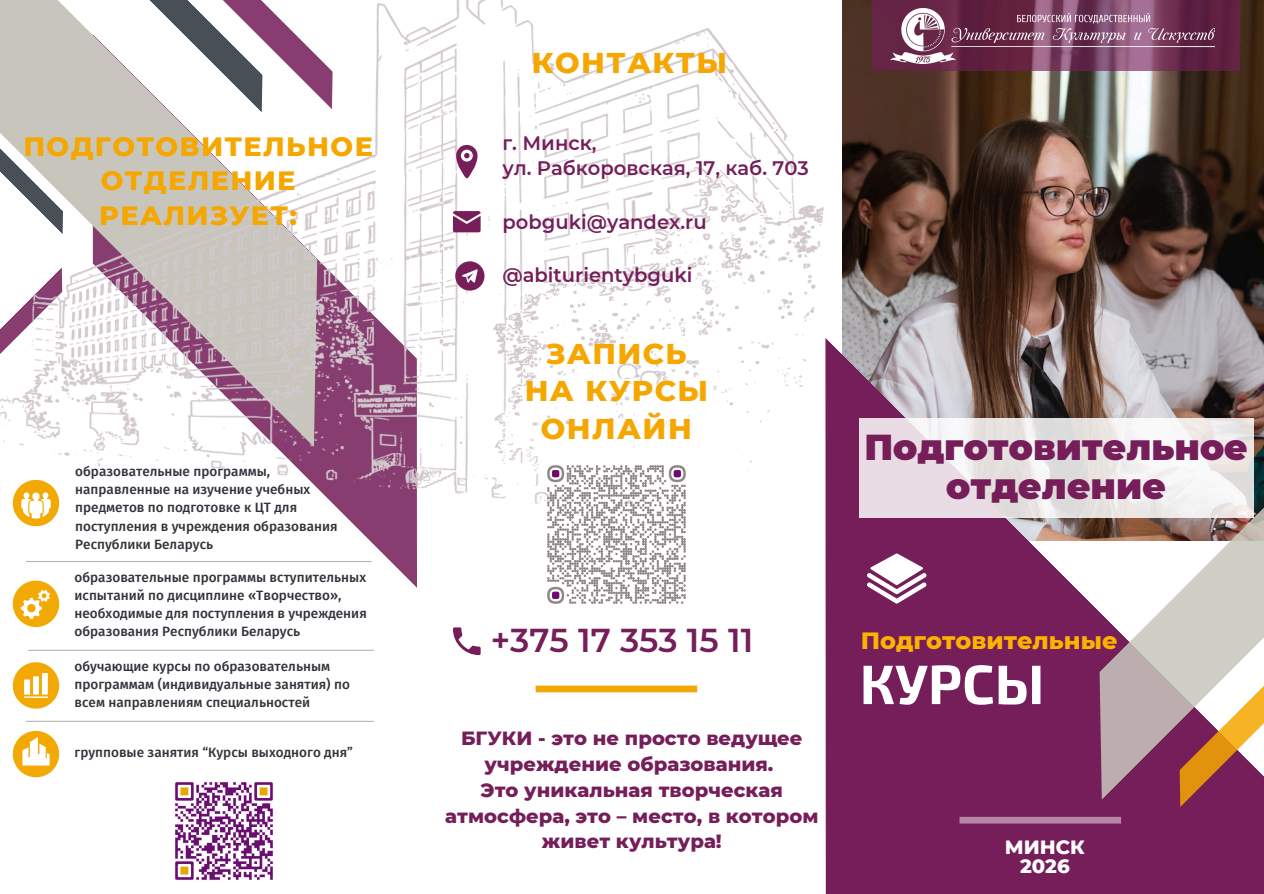
<style>
.page{position:relative;width:1264px;height:894px;background:#fff}
.page>*{position:absolute;margin:0;border:0;box-sizing:border-box;transform-origin:0 0}
.t1{font:700 55.5px "Exo 2";color:#fff}
.t2{font:900 36px/39.5px "Montserrat";color:#751e5a;text-align:center}
.t3{font:600 33px "Montserrat";color:#751e5a}
.t4{font:800 29.25px/37.2px "Montserrat";letter-spacing:.05em;color:#f5a700;text-align:center}
.t5{font:800 27px/35px "Montserrat";letter-spacing:.05em;color:#f5a700;text-align:center}
.t6{font:800 24px "Montserrat";color:#fcb201}
.t7{font:800 19.65px/19.2px "Montserrat";color:#fff;text-align:center}
.t8{font:800 19.5px/26px "Montserrat";color:#751e5a;text-align:center}
.t9{font:600 19.5px/26px "Montserrat";color:#751e5a}
.t10{font:500 13.5px/18px "Fira Sans";color:#31343b}
</style>
<div class="page">
<img style="left:842px;top:0;width:421px;height:337px">
<svg style="left:825px;top:337px;width:438px;height:556px;fill:#751e5a"></svg>
<svg style="left:1099px;top:482px;width:164px;height:317px"></svg>
<svg style="left:1179px;top:665px;width:84px;height:142px"></svg>
<svg style="left:332px;top:503px;width:85px;height:85px"></svg>
<svg style="left:13px;top:503px;width:46px;height:23px"></svg>
<svg style="left:13px;top:580px;width:46px;height:46px"></svg>
<svg style="left:13px;top:662px;width:46px;height:46px"></svg>
<svg style="left:13px;top:730px;width:46px;height:46px"></svg>
<hr style="left:26px;top:560px;width:345px;height:2px;background:#b4b5b4">
<hr style="left:28px;top:649px;width:346px;height:1px;background:#b4b5b4">
<hr style="left:26px;top:720px;width:348px;height:1px;background:#b4b5b4">
<svg style="left:872px;top:0;width:367px;height:71px;fill:#652545"></svg>
<svg style="left:859px;top:418px;width:394px;height:99px;fill:#e9e2e5"></svg>
<div style="left:959px;top:816px;width:162px;height:7px;background:#b485a5"></div>
<svg style="left:867px;top:553px;width:59px;height:50px"></svg>
<img style="left:0;top:0;width:823px;height:503px">
<svg style="left:456px;top:145px;width:21px;height:33px"></svg>
<svg style="left:453px;top:211px;width:27px;height:21px"></svg>
<svg style="left:453px;top:627px;width:27px;height:28px"></svg>
<svg style="left:455px;top:261px;width:29px;height:29px"></svg>
<div style="left:535px;top:685px;width:162px;height:7px;background:#f2a904"></div>
<svg style="left:147px;top:0;width:185px;height:113px"></svg>
<img style="left:535px;top:453px;width:162px;height:151px">
<img style="left:175px;top:782px;width:98px;height:98px">
<img style="left:890px;top:9px;width:324px;height:55px">
<h3 class="t5" style="left:23px;top:128px;width:351px">ПОДГОТОВИТЕЛЬНОЕ<br>ОТДЕЛЕНИЕ<br>РЕАЛИЗУЕТ:</h3>
<p class="t10" style="left:75px;top:463px;width:264px">образовательные программы, направленные на изучение учебных предметов по подготовке к ЦТ для поступления в учреждения образования<br>Республики Беларусь</p>
<p class="t10" style="left:75px;top:568px;width:294px">образовательные программы вступительных испытаний по дисциплине «Творчество», необходимые для поступления в учреждения образования Республики Беларусь</p>
<p class="t10" style="left:75px;top:657px;width:277px">обучающие курсы по образовательным программам (индивидуальные занятия) по всем направлениям специальностей</p>
<p class="t10" style="left:75px;top:743px;width:280px">групповые занятия “Курсы выходного дня”</p>
<h3 class="t4" style="left:532px;top:44px;width:197px">КОНТАКТЫ</h3>
<h3 class="t9" style="left:502px;top:129px;width:308px">г. Минск,<br>ул. Рабкоровская, 17, каб. 703</h3>
<h3 class="t9" style="left:502px;top:209px;width:206px">pobguki@yandex.ru</h3>
<h3 class="t9" style="left:502px;top:262px;width:191px">@abiturientybguki</h3>
<h3 class="t4" style="left:524px;top:335px;width:185px">ЗАПИСЬ<br>НА КУРСЫ<br>ОНЛАЙН</h3>
<h2 class="t2" style="left:864px;top:427px;width:385px">Подготовительное отделение</h2>
<h3 class="t3" style="left:491px;top:620px;width:264px">+375 17 353 15 11</h3>
<h3 class="t8" style="left:445px;top:724px;width:375px">БГУКИ - это не просто ведущее учреждение образования.<br>Это уникальная творческая атмосфера, это – место, в котором живет культура!</h3>
<h3 class="t6" style="left:860px;top:625px;width:258px">Подготовительные</h3>
<h1 class="t1" style="left:859px;top:647px;width:186px">КУРСЫ</h1>
<h3 class="t7" style="left:1004px;top:836px;width:81px">МИНСК<br>2026</h3>
</div>
